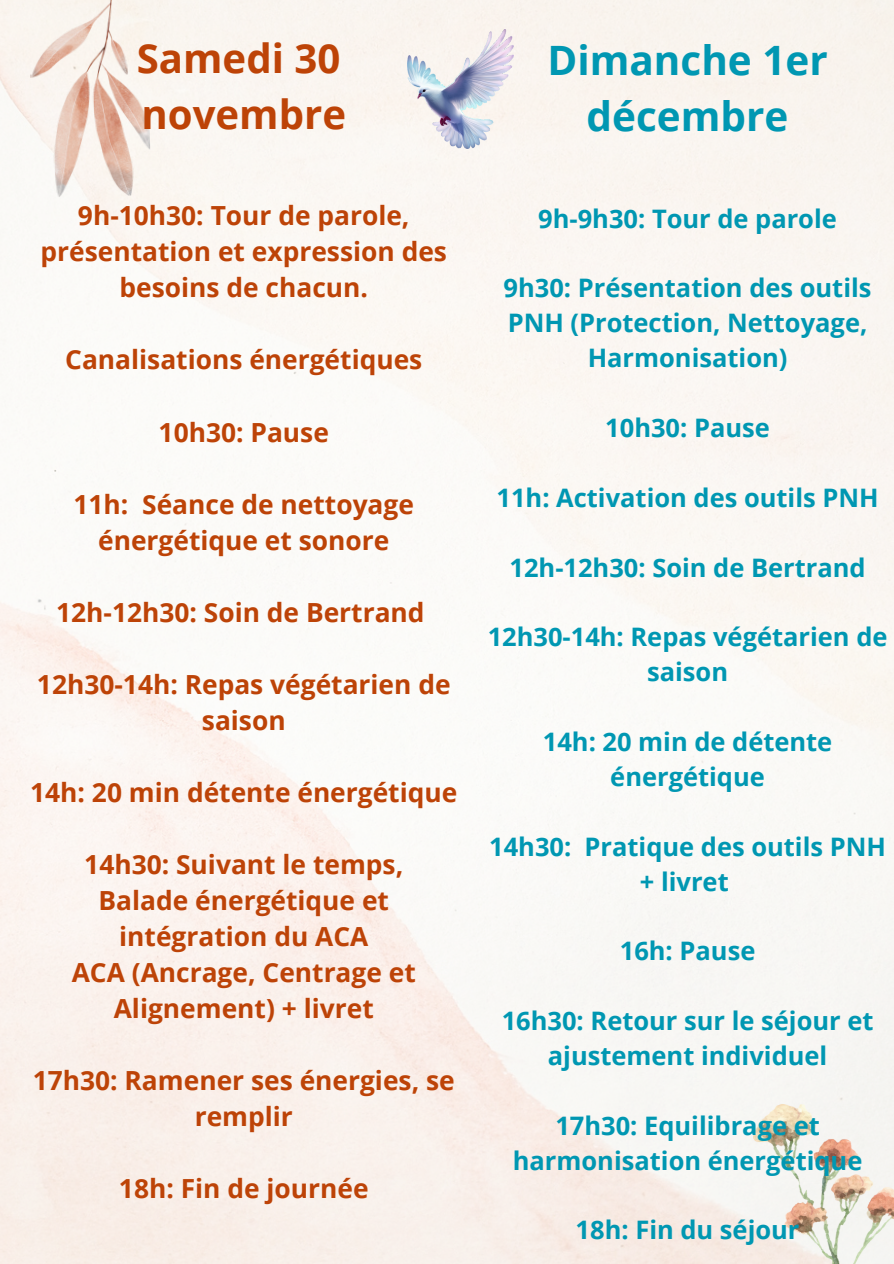
<style>
.page{position:relative;width:894px;height:1264px;background:#fff}
.page>*{position:absolute;margin:0;border:0;box-sizing:border-box;transform-origin:0 0}
.t1{font:700 40.5px/56.2px "Open Sans";color:#0097b2;text-align:center}
.t2{font:700 40.2px/55.2px "Open Sans";color:#bd4307}
.t3{font:700 26.4px/36px "Open Sans";color:#bd4307;text-align:center}
.t4{font:700 25.5px/34.8px "Open Sans";color:#0097b2;text-align:center}
</style>
<div class="page">
<img style="left:28px;top:0;width:123px;height:198px">
<img style="left:753px;top:1104px;width:140px;height:159px">
<img style="left:407px;top:29px;width:106px;height:120px">
<h1 class="t2" style="left:137px;top:30px;width:211px">Samedi 30 novembre</h1>
<p class="t3" style="left:41px;top:197px;width:408px">9h-10h30: Tour de parole, présentation et expression des besoins de chacun.</p>
<p class="t3" style="left:65px;top:341px;width:358px">Canalisations énergétiques</p>
<p class="t3" style="left:159px;top:413px;width:172px">10h30: Pause</p>
<p class="t3" style="left:74px;top:485px;width:342px">11h: Séance de nettoyage énergétique et sonore</p>
<p class="t3" style="left:56px;top:593px;width:370px">12h-12h30: Soin de Bertrand</p>
<p class="t3" style="left:37px;top:665px;width:415px">12h30-14h: Repas végétarien de saison</p>
<p class="t3" style="left:30px;top:773px;width:428px">14h: 20 min détente énergétique</p>
<p class="t3" style="left:84px;top:845px;width:320px">14h30: Suivant le temps,</p>
<p class="t3" style="left:98px;top:881px;width:292px">Balade énergétique et intégration du ACA</p>
<p class="t3" style="left:72px;top:953px;width:345px">ACA (Ancrage, Centrage et<br>Alignement) + livret</p>
<p class="t3" style="left:33px;top:1061px;width:423px">17h30: Ramener ses énergies, se remplir</p>
<p class="t3" style="left:119px;top:1169px;width:251px">18h: Fin de journée</p>
<h1 class="t1" style="left:547px;top:31px;width:282px">Dimanche 1er décembre</h1>
<p class="t4" style="left:538px;top:200px;width:300px">9h-9h30: Tour de parole</p>
<p class="t4" style="left:503px;top:270px;width:369px;text-align:left">9h30: Présentation des outils<br>PNH (Protection, Nettoyage,</p>
<p class="t4" style="left:587px;top:340px;width:201px">Harmonisation)</p>
<p class="t4" style="left:605px;top:409px;width:166px">10h30: Pause</p>
<p class="t4" style="left:496px;top:479px;width:383px">11h: Activation des outils PNH</p>
<p class="t4" style="left:509px;top:549px;width:357px">12h-12h30: Soin de Bertrand</p>
<p class="t4" style="left:487px;top:619px;width:401px">12h30-14h: Repas végétarien de saison</p>
<p class="t4" style="left:542px;top:723px;width:291px">14h: 20 min de détente énergétique</p>
<p class="t4" style="left:489px;top:828px;width:398px">14h30: Pratique des outils PNH</p>
<p class="t4" style="left:639px;top:863px;width:90px">+ livret</p>
<p class="t4" style="left:619px;top:933px;width:137px">16h: Pause</p>
<p class="t4" style="left:501px;top:1002px;width:373px">16h30: Retour sur le séjour et ajustement individuel</p>
<p class="t4" style="left:512px;top:1107px;width:351px">17h30: Equilibrage et harmonisation énergétique</p>
<p class="t4" style="left:575px;top:1212px;width:225px">18h: Fin du séjour</p>
</div>
